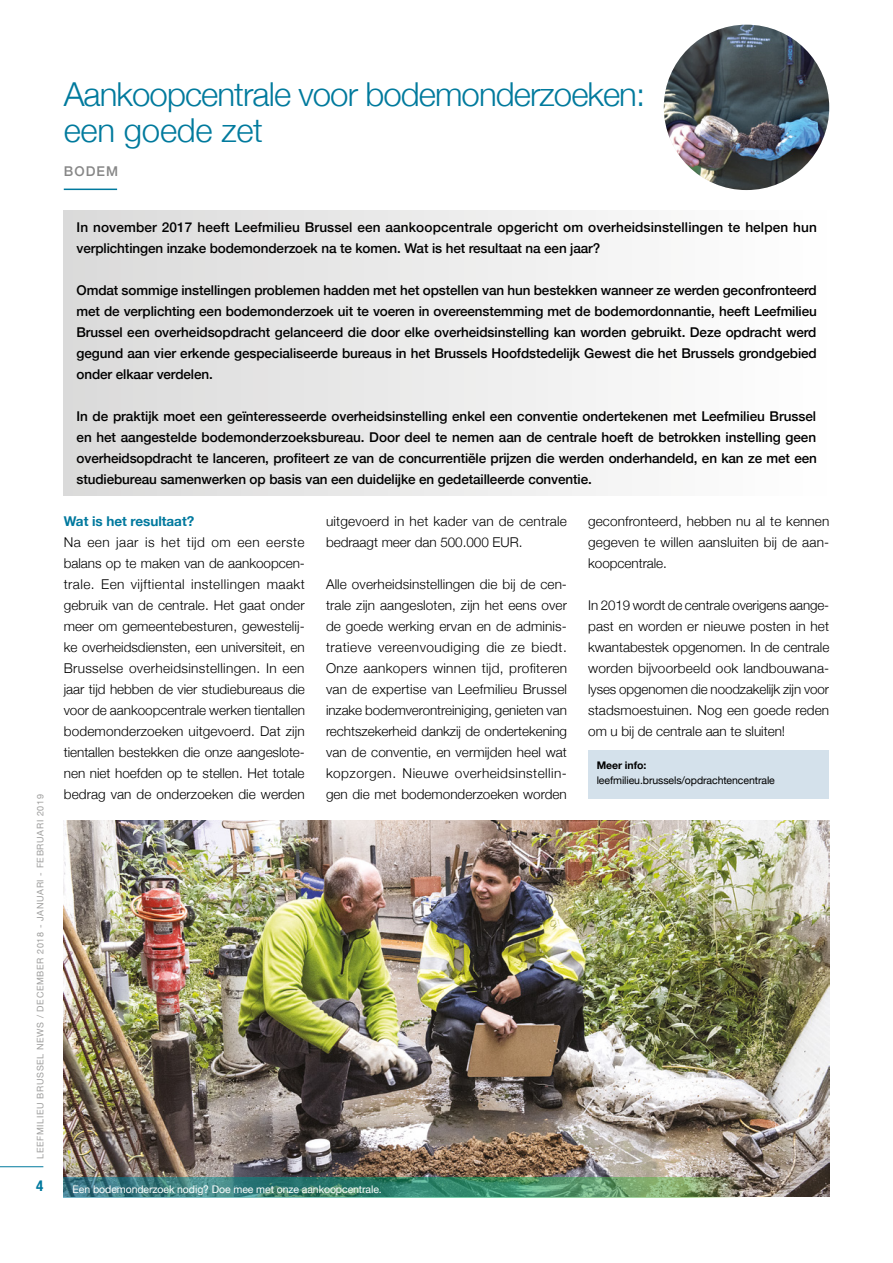
<style>
.page{position:relative;width:893px;height:1263px;background:#fff}
.page>*{position:absolute;margin:0;border:0;box-sizing:border-box;transform-origin:0 0}
.t1{font:300 33px/36px "Helvetica Neue";letter-spacing:-.03em;color:#007a9d}
.t2{font:700 condensed 15px "Helvetica Neue";color:#00799e}
.t3{font:300 13.5px/21px "Helvetica Neue";letter-spacing:.005em;color:#000;text-align:justify}
.t4{font:500 13.5px/21px "Helvetica Neue";letter-spacing:-.01em;color:#000;text-align:justify}
.t5{font:500 13.5px/21px "Helvetica Neue";letter-spacing:.01em;color:#000}
.t6{font:700 13.5px "Helvetica Neue";letter-spacing:-.005em;color:#00799e}
.t7{font:500 13.5px "Helvetica Neue";letter-spacing:.08em;color:#878787}
.t8{font:10.5px "Helvetica Neue";letter-spacing:-.01em;color:#fff}
.t9{font:10.5px "Helvetica Neue";letter-spacing:-.01em;color:#000}
.t10{font:700 10.5px "Helvetica Neue";letter-spacing:-.01em;color:#000}
.t11{font:9px "Helvetica Neue";letter-spacing:.07em;color:#9d9d9c}
</style>
<div class="page">
<hr style="left:0;top:1166px;width:43px;height:1px;background:#00799e">
<hr style="left:64px;top:189px;width:53px;height:1px;background:#00799e">
<div style="left:64px;top:210px;width:765px;height:285px;background:linear-gradient(to right,#dadada,#fff)"></div>
<div style="left:588px;top:750px;width:241px;height:49px;background:#d4e1eb"></div>
<img style="left:64px;top:820px;width:765px;height:358px">
<img style="left:64px;top:1178px;width:765px;height:20px">
<img style="left:664px;top:25px;width:165px;height:165px;border-radius:83px">
<p class="t11" style="left:34px;top:1159px;width:366px;rotate:-90deg">LEEFMILIEU BRUSSEL NEWS / DECEMBER 2018 - JANUARI - FEBRUARI 2019</p>
<p class="t2" style="left:36px;top:1173px;width:9px">4</p>
<h1 class="t1" style="left:64px;top:74px;width:583px">Aankoopcentrale voor bodemonderzoeken: een goede zet</h1>
<p class="t7" style="left:64px;top:160px;width:56px">BODEM</p>
<p class="t5" style="left:77px;top:216px;width:742px">In november 2017 heeft Leefmilieu Brussel een aankoopcentrale opgericht om overheidsinstellingen te helpen hun verplichtingen inzake bodemonderzoek na te komen. Wat is het resultaat na een jaar?</p>
<p class="t4" style="left:77px;top:279px;width:742px">Omdat sommige instellingen problemen hadden met het opstellen van hun bestekken wanneer ze werden geconfronteerd met de verplichting een bodemonderzoek uit te voeren in overeenstemming met de bodemordonnantie, heeft Leefmilieu Brussel een overheidsopdracht gelanceerd die door elke overheidsinstelling kan worden gebruikt. Deze opdracht werd gegund aan vier erkende gespecialiseerde bureaus in het Brussels Hoofdstedelijk Gewest die het Brussels grondgebied onder elkaar verdelen.</p>
<p class="t4" style="left:77px;top:405px;width:742px">In de praktijk moet een geïnteresseerde overheidsinstelling enkel een conventie ondertekenen met Leefmilieu Brussel en het aangestelde bodemonderzoeksbureau. Door deel te nemen aan de centrale hoeft de betrokken instelling geen overheidsopdracht te lanceren, profiteert ze van de concurrentiële prijzen die werden onderhandeld, en kan ze met een studiebureau samenwerken op basis van een duidelijke en gedetailleerde conventie.</p>
<p class="t6" style="left:64px;top:511px;width:132px">Wat is het resultaat?</p>
<p class="t3" style="left:64px;top:531px;width:243px">Na een jaar is het tijd om een eerste balans op te maken van de aankoopcen&shy;trale. Een vijftiental instellingen maakt gebruik van de centrale. Het gaat onder meer om gemeentebesturen, gewestelij&shy;ke overheidsdiensten, een universiteit, en Brusselse overheidsinstellingen. In een jaar tijd hebben de vier studiebureaus die voor de aankoopcentrale werken tientallen bodemonderzoeken uitgevoerd. Dat zijn tientallen bestekken die onze aangeslote&shy;nen niet hoefden op te stellen. Het totale bedrag van de onderzoeken die werden</p>
<p class="t3" style="left:326px;top:510px;width:242px">uitgevoerd in het kader van de centrale bedraagt meer dan 500.000 EUR.</p>
<p class="t3" style="left:326px;top:573px;width:243px">Alle overheidsinstellingen die bij de cen&shy;trale zijn aangesloten, zijn het eens over de goede werking ervan en de adminis&shy;tratieve vereenvoudiging die ze biedt.<br>Onze aankopers winnen tijd, profiteren van de expertise van Leefmilieu Brussel inzake bodemverontreiniging, genieten van rechtszekerheid dankzij de ondertekening van de conventie, en vermijden heel wat kopzorgen. Nieuwe overheidsinstellin&shy;gen die met bodemonderzoeken worden</p>
<p class="t3" style="left:588px;top:510px;width:243px">geconfronteerd, hebben nu al te kennen gegeven te willen aansluiten bij de aan&shy;koopcentrale.</p>
<p class="t3" style="left:588px;top:594px;width:243px">In 2019 wordt de centrale overigens aange&shy;past en worden er nieuwe posten in het kwantabestek opgenomen. In de centrale worden bijvoorbeeld ook landbouwana&shy;lyses opgenomen die noodzakelijk zijn voor stadsmoestuinen. Nog een goede reden om u bij de centrale aan te sluiten!</p>
<p class="t10" style="left:597px;top:757px;width:51px">Meer info:</p>
<p class="t9" style="left:597px;top:773px;width:180px">leefmilieu.brussels/opdrachtencentrale</p>
<p class="t8" style="left:73px;top:1181px;width:311px">Een bodemonderzoek nodig? Doe mee met onze aankoopcentrale.</p>
</div>
